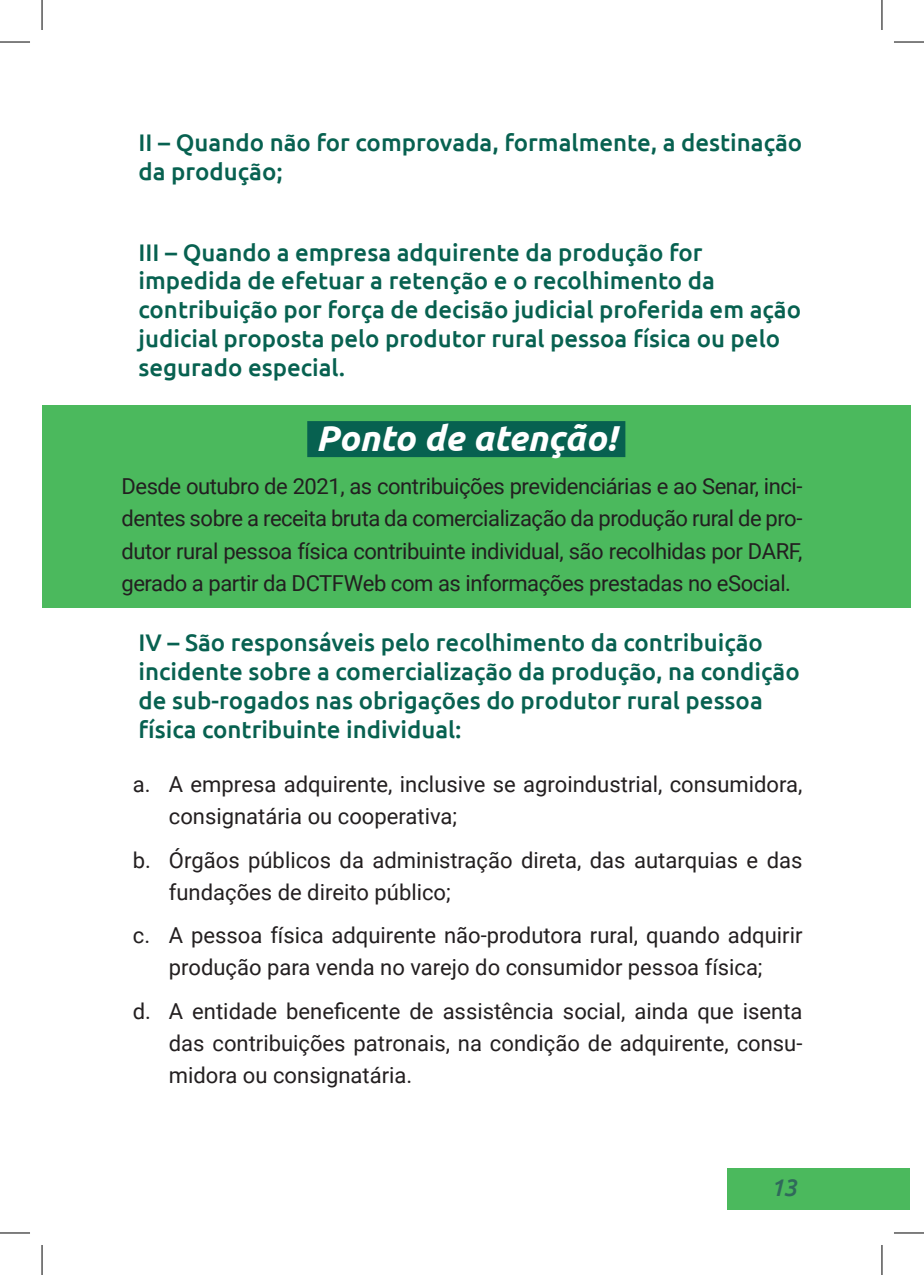
<style>
.page{position:relative;width:924px;height:1275px;background:#fff}
.page>*{position:absolute;margin:0;border:0;box-sizing:border-box;transform-origin:0 0}
.t1{font:italic 700 36px "Ubuntu";color:#fff}
.t2{font:500 24px/28.8px "Ubuntu";color:#076150}
.t3{font:italic 500 24px "Ubuntu";color:#30695b}
.t4{font:22px/32px "Roboto";color:#231f20;text-align:justify}
</style>
<div class="page">
<div style="left:727px;top:1168px;width:182px;height:42px;background:#4bb95d"></div>
<div style="left:42px;top:405px;width:867px;height:203px;background:#4bb95d"></div>
<div style="left:307px;top:421px;width:318px;height:36px;background:#076150"></div>
<hr style="left:0;top:42px;width:30px;height:1px;background:#000">
<hr style="left:893px;top:42px;width:30px;height:1px;background:#000">
<hr style="left:0;top:1232px;width:30px;height:1px;background:#000">
<hr style="left:893px;top:1232px;width:30px;height:1px;background:#000">
<hr style="left:42px;top:0;width:1px;height:30px;background:#000">
<hr style="left:42px;top:1245px;width:1px;height:30px;background:#000">
<hr style="left:881px;top:0;width:1px;height:30px;background:#000">
<hr style="left:881px;top:1245px;width:1px;height:30px;background:#000">
<p class="t2" style="left:138px;top:128px;width:665px">II – Quando não for comprovada, formalmente, a destinação da produção;</p>
<p class="t2" style="left:138px;top:237px;width:663px">III – Quando a empresa adquirente da produção for impedida de efetuar a retenção e o recolhimento da contribuição por força de decisão judicial proferida em ação judicial proposta pelo produtor rural pessoa física ou pelo segurado especial.</p>
<h1 class="t1" style="left:316px;top:416px;width:302px">Ponto de atenção!</h1>
<p class="t4" style="left:121px;top:470px;width:682px">Desde outubro de 2021, as contribuições previdenciárias e ao Senar, inci&shy;dentes sobre a receita bruta da comercialização da produção rural de pro&shy;dutor rural pessoa física contribuinte individual, são recolhidas por DARF, gerado a partir da DCTFWeb com as informações prestadas no eSocial.</p>
<p class="t2" style="left:138px;top:627px;width:662px">IV – São responsáveis pelo recolhimento da contribuição incidente sobre a comercialização da produção, na condição de sub-rogados nas obrigações do produtor rural pessoa física contribuinte individual:</p>
<p class="t4" style="left:169px;top:768px;width:634px;text-indent:-36px">a. A empresa adquirente, inclusive se agroindustrial, consumidora, consignatária ou cooperativa;</p>
<p class="t4" style="left:169px;top:843px;width:635px;text-indent:-36px">b. Órgãos públicos da administração direta, das autarquias e das fundações de direito público;</p>
<p class="t4" style="left:133px;top:918px;width:670px;text-align:center">c. A pessoa física adquirente não-produtora rural, quando adquirir produção para venda no varejo do consumidor pessoa física;</p>
<p class="t4" style="left:169px;top:994px;width:635px;text-indent:-36px">d. A entidade beneficente de assistência social, ainda que isenta das contribuições patronais, na condição de adquirente, consu&shy;midora ou consignatária.</p>
<p class="t3" style="left:770px;top:1172px;width:28px">13</p>
</div>
